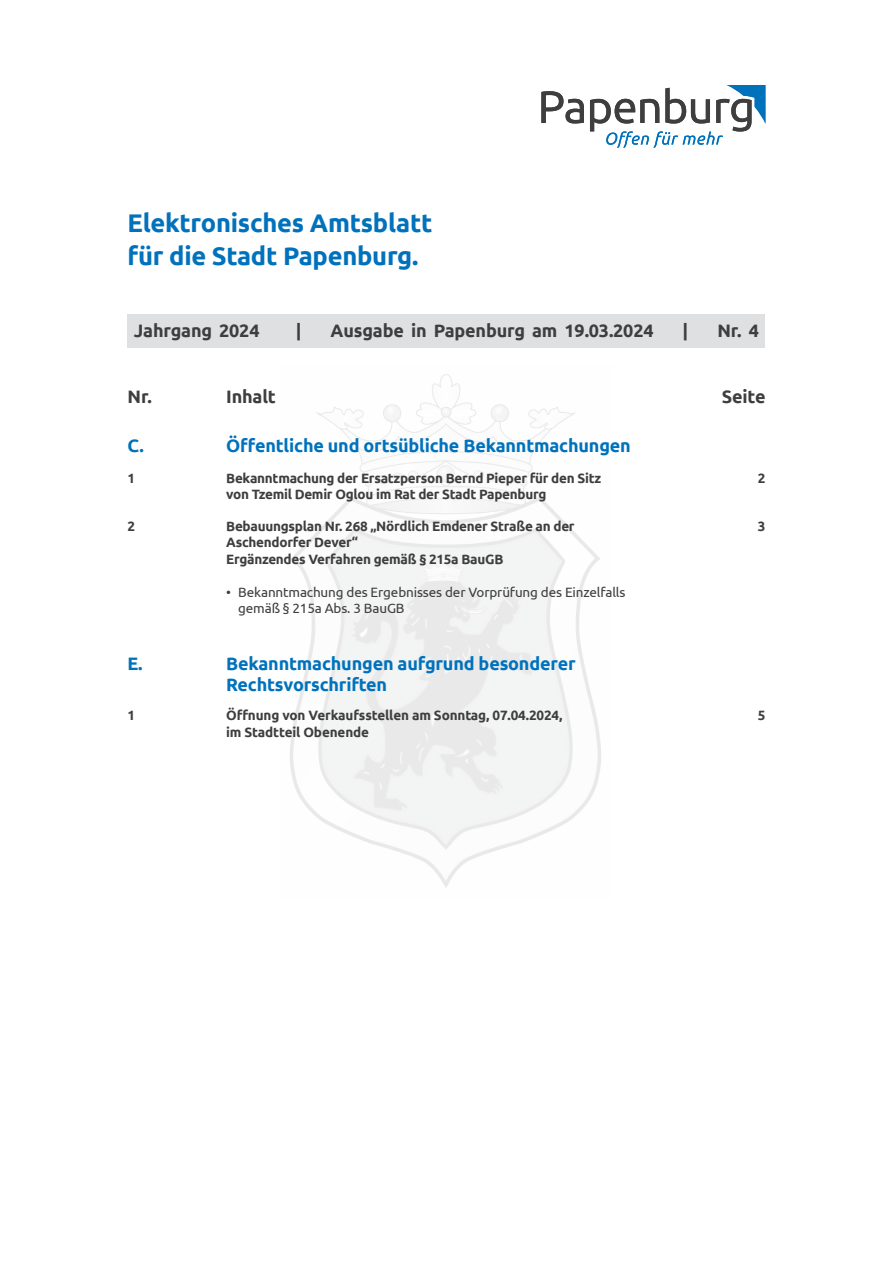
<style>
.page{position:relative;width:893px;height:1263px;background:#fff}
.page>*{position:absolute;margin:0;border:0;box-sizing:border-box;transform-origin:0 0}
.t1{font:700 25.5px/33px "Ubuntu";letter-spacing:-.01em;color:#0072bc}
.t2{font:700 18px/21.6px "Ubuntu";letter-spacing:-.01em;color:#0072bc}
.t3{font:700 18px "Ubuntu";letter-spacing:-.01em;color:#3e3e3f}
.t4{font:700 13.5px/16.5px "Ubuntu";letter-spacing:-.02em;color:#3e3e3f}
.t5{font:13.5px/16.5px "Ubuntu";letter-spacing:-.01em;color:#3e3e3f}
</style>
<div class="page">
<img style="left:290px;top:374px;width:311px;height:514px">
<svg style="left:541px;top:91px;width:43px;height:32px"></svg>
<svg style="left:590px;top:85px;width:175px;height:63px"></svg>
<div style="left:128px;top:315px;width:637px;height:33px;background:#dfe0e2"></div>
<h1 class="t1" style="left:128px;top:206px;width:306px">Elektronisches Amtsblatt für die Stadt Papenburg.</h1>
<h2 class="t3" style="left:134px;top:320px;width:127px">Jahrgang 2024</h2>
<h2 class="t3" style="left:296px;top:320px;width:7px">|</h2>
<h2 class="t3" style="left:331px;top:320px;width:324px">Ausgabe in Papenburg am 19.03.2024</h2>
<h2 class="t3" style="left:683px;top:320px;width:7px">|</h2>
<h2 class="t3" style="left:717px;top:320px;width:43px">Nr. 4</h2>
<h2 class="t3" style="left:128px;top:386px;width:26px">Nr.</h2>
<h2 class="t3" style="left:226px;top:386px;width:51px">Inhalt</h2>
<h2 class="t3" style="left:722px;top:386px;width:45px">Seite</h2>
<h2 class="t2" style="left:128px;top:434px;width:18px">C.</h2>
<h2 class="t2" style="left:226px;top:434px;width:406px">Öffentliche und ortsübliche Bekanntmachungen</h2>
<p class="t4" style="left:128px;top:469px;width:9px">1</p>
<p class="t4" style="left:226px;top:469px;width:376px">Bekanntmachung der Ersatzperson Bernd Pieper für den Sitz von Tzemil Demir Oglou im Rat der Stadt Papenburg</p>
<p class="t4" style="left:758px;top:469px;width:9px">2</p>
<p class="t4" style="left:128px;top:517px;width:9px">2</p>
<p class="t4" style="left:226px;top:517px;width:350px">Bebauungsplan Nr. 268 „Nördlich Emdener Straße an der<br>Aschendorfer Dever“<br>Ergänzendes Verfahren gemäß § 215a BauGB</p>
<p class="t5" style="left:238px;top:583px;width:389px;text-indent:-12px">• Bekanntmachung des Ergebnisses der Vorprüfung des Einzelfalls gemäß § 215a Abs. 3 BauGB</p>
<p class="t4" style="left:758px;top:517px;width:9px">3</p>
<h2 class="t2" style="left:128px;top:652px;width:17px">E.</h2>
<h2 class="t2" style="left:226px;top:652px;width:351px">Bekanntmachungen aufgrund besonderer<br>Rechtsvorschriften</h2>
<p class="t4" style="left:128px;top:707px;width:9px">1</p>
<p class="t4" style="left:226px;top:707px;width:338px">Öffnung von Verkaufsstellen am Sonntag, 07.04.2024, im Stadtteil Obenende</p>
<p class="t4" style="left:758px;top:707px;width:9px">5</p>
</div>
